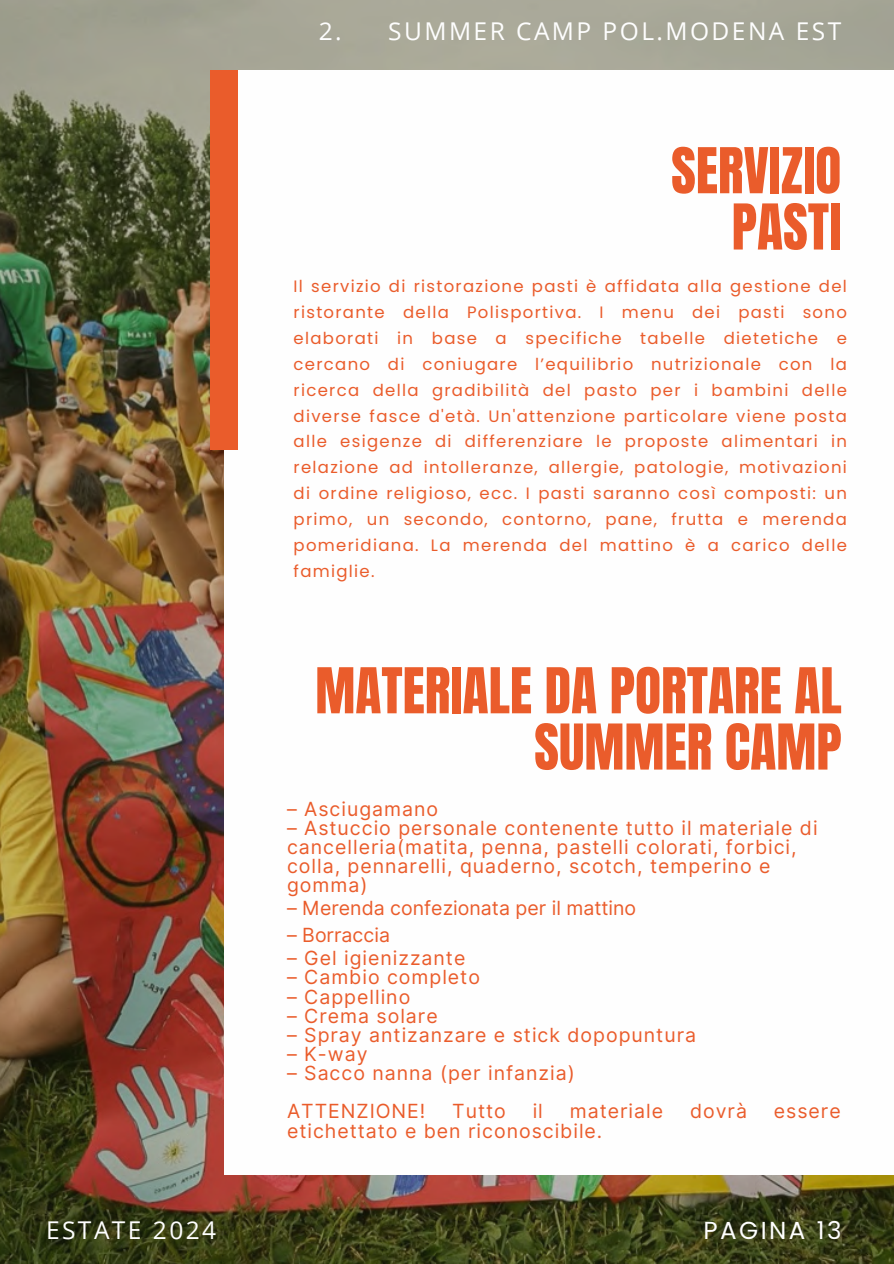
<style>
.page{position:relative;width:894px;height:1264px;background:#fff}
.page>*{position:absolute;margin:0;border:0;box-sizing:border-box;transform-origin:0 0}
.t1{font:53.7px/56.2px "Anton";color:#ea5c2b;text-align:right}
.t2{font:24.6px "Poppins";letter-spacing:.1em;color:#fff}
.t3{font:24.45px "Open Sans";letter-spacing:.1em;color:#fefefe}
.t4{font:24.45px "Open Sans";letter-spacing:.1em;color:#fff}
.t5{font:19.5px/19.2px "Inter";letter-spacing:.05em;color:#ea5c2b}
.t6{font:19.5px "Inter";color:#ea5c2b}
.t7{font:16.5px/25.8px "Poppins";letter-spacing:.08em;color:#ea5c2b;text-align:justify}
</style>
<div class="page">
<img style="left:0;top:0;width:893px;height:1263px">
<div style="left:224px;top:70px;width:669px;height:1104px;background:#fefefe"></div>
<div style="left:210px;top:70px;width:28px;height:380px;background:#ea5c2b"></div>
<h2 class="t3" style="left:318px;top:14px;width:524px">2. SUMMER CAMP POL.MODENA EST</h2>
<h2 class="t1" style="left:671px;top:143px;width:172px">SERVIZIO<br>PASTI</h2>
<h1 class="t7" style="left:293px;top:273px;width:554px">Il servizio di ristorazione pasti è affidata alla gestione del ristorante della Polisportiva. I menu dei pasti sono elaborati in base a specifiche tabelle dietetiche e cercano di coniugare l’equilibrio nutrizionale con la ricerca della gradibilità del pasto per i bambini delle diverse fasce d'età. Un'attenzione particolare viene posta alle esigenze di differenziare le proposte alimentari in relazione ad intolleranze, allergie, patologie, motivazioni di ordine religioso, ecc. I pasti saranno così composti: un primo, un secondo, contorno, pane, frutta e merenda pomeridiana. La merenda del mattino è a carico delle famiglie.</h1>
<h3 class="t1" style="left:315px;top:663px;width:527px">MATERIALE DA PORTARE AL<br>SUMMER CAMP</h3>
<h3 class="t5" style="left:287px;top:799px;width:152px">– Asciugamano</h3>
<h3 class="t5" style="left:287px;top:818px;width:532px">– Astuccio personale contenente tutto il materiale di cancelleria(matita, penna, pastelli colorati, forbici, colla, pennarelli, quaderno, scotch, temperino e gomma)</h3>
<h3 class="t6" style="left:287px;top:895px;width:350px">– Merenda confezionata per il mattino</h3>
<h3 class="t6" style="left:287px;top:922px;width:104px">– Borraccia</h3>
<h3 class="t5" style="left:287px;top:948px;width:180px">– Gel igienizzante</h3>
<h3 class="t5" style="left:287px;top:967px;width:194px">– Cambio completo</h3>
<h3 class="t5" style="left:287px;top:986px;width:125px">– Cappellino</h3>
<h3 class="t5" style="left:287px;top:1006px;width:152px">– Crema solare</h3>
<h3 class="t5" style="left:287px;top:1025px;width:410px">– Spray antizanzare e stick dopopuntura</h3>
<h3 class="t5" style="left:287px;top:1044px;width:82px">– K-way</h3>
<h3 class="t5" style="left:287px;top:1063px;width:289px">– Sacco nanna (per infanzia)</h3>
<h2 class="t5" style="left:287px;top:1101px;width:140px">ATTENZIONE!</h2>
<h2 class="t5" style="left:452px;top:1101px;width:55px">Tutto</h2>
<h2 class="t5" style="left:532px;top:1101px;width:12px">il</h2>
<h2 class="t5" style="left:569px;top:1101px;width:95px">materiale</h2>
<h2 class="t5" style="left:689px;top:1101px;width:58px">dovrà</h2>
<h2 class="t5" style="left:773px;top:1101px;width:68px">essere</h2>
<h2 class="t5" style="left:287px;top:1120px;width:317px">etichettato e ben riconoscibile.</h2>
<h1 class="t4" style="left:46px;top:1213px;width:172px">ESTATE 2024</h1>
<p class="t2" style="left:703px;top:1213px;width:140px">PAGINA 13</p>
</div>
